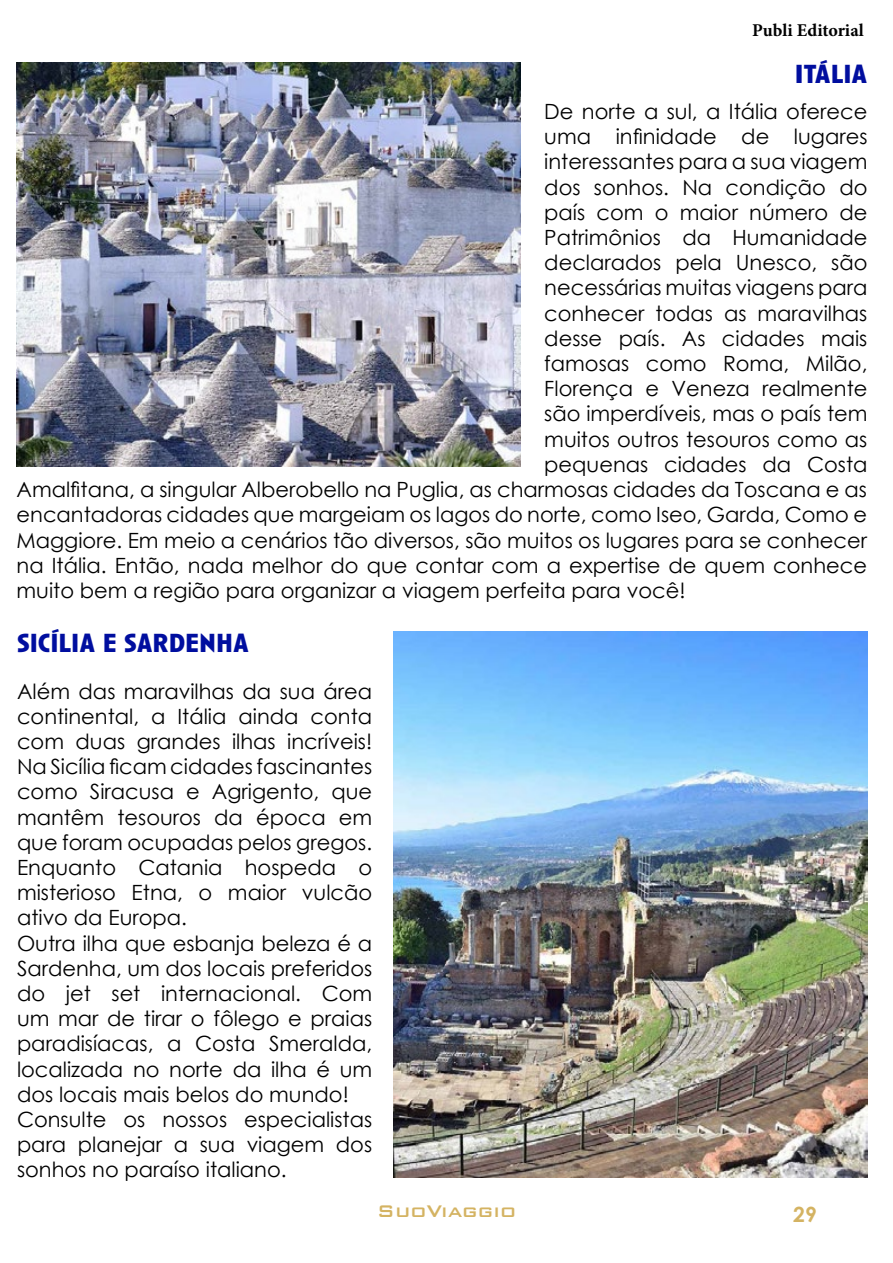
<style>
.page{position:relative;width:893px;height:1263px;background:#fff}
.page>*{position:absolute;margin:0;border:0;box-sizing:border-box;transform-origin:0 0}
.t1{font:700 27px "Anisette Std";color:#000e9f}
.t2{font:500 22.5px "Bank Gothic BT";color:#d4b362}
.t3{font:21px/25.2px "Century Gothic";color:#000;text-align:justify}
.t4{font:700 21px "Century Gothic";color:#d4b362}
.t5{font:700 18px "Minion Pro";color:#000}
</style>
<div class="page">
<img style="left:17px;top:63px;width:504px;height:403px">
<img style="left:394px;top:631px;width:473px;height:547px">
<p class="t5" style="left:752px;top:18px;width:113px">Publi Editorial</p>
<p class="t1" style="left:795px;top:59px;width:74px">ITÁLIA</p>
<p class="t3" style="left:544px;top:98px;width:325px">De norte a sul, a Itália oferece uma infinidade de lugares interessantes para a sua viagem dos sonhos. Na condição do país com o maior número de Patrimônios da Humanidade declarados pela Unesco, são necessárias muitas viagens para conhecer todas as maravilhas desse país. As cidades mais famosas como Roma, Milão, Florença e Veneza realmente são imperdíveis, mas o país tem muitos outros tesouros como as pequenas cidades da Costa</p>
<p class="t3" style="left:17px;top:477px;width:852px">Amalfitana, a singular Alberobello na Puglia, as charmosas cidades da Toscana e as encantadoras cidades que margeiam os lagos do norte, como Iseo, Garda, Como e Maggiore. Em meio a cenários tão diversos, são muitos os lugares para se conhecer na Itália. Então, nada melhor do que contar com a expertise de quem conhece muito bem a região para organizar a viagem perfeita para você!</p>
<p class="t1" style="left:17px;top:628px;width:233px">SICÍLIA E SARDENHA</p>
<p class="t3" style="left:17px;top:678px;width:357px;text-align:left">Além das maravilhas da sua área continental, a Itália ainda conta com duas grandes ilhas incríveis!<br>Na Sicília ficam cidades fascinantes como Siracusa e Agrigento, que mantêm tesouros da época em que foram ocupadas pelos gregos.<br>Enquanto Catania hospeda o misterioso Etna, o maior vulcão ativo da Europa.<br>Outra ilha que esbanja beleza é a<br>Sardenha, um dos locais preferidos do jet set internacional. Com um mar de tirar o fôlego e praias paradisíacas, a Costa Smeralda, localizada no norte da ilha é um dos locais mais belos do mundo!<br>Consulte os nossos especialistas para planejar a sua viagem dos sonhos no paraíso italiano.</p>
<p class="t2" style="left:377px;top:1199px;width:141px">SuoViaggio</p>
<p class="t4" style="left:793px;top:1199px;width:25px">29</p>
</div>
